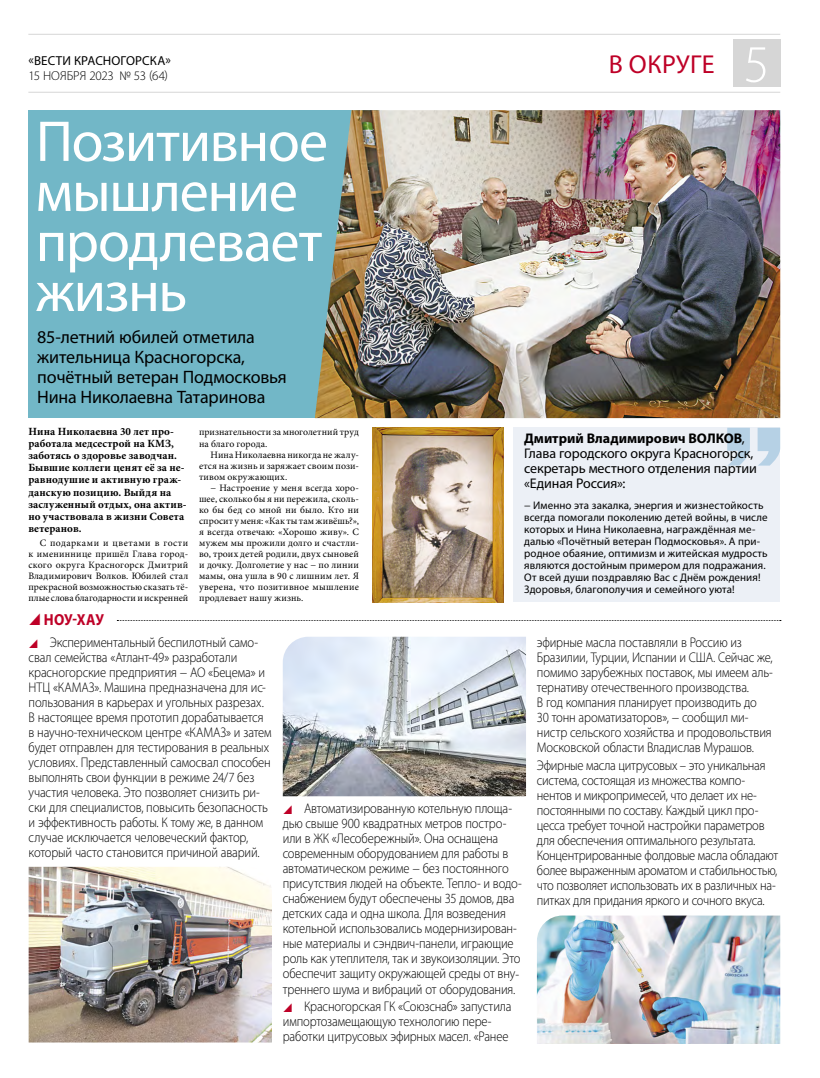
<style>
.page{position:relative;width:820px;height:1078px;background:#fff}
.page>*{position:absolute;margin:0;border:0;box-sizing:border-box;transform-origin:0 0}
.t1{font:58px/50px "Myriad Pro";letter-spacing:-.02em;color:#fff}
.t2{font:300 53px "Myriad Pro";color:#fff}
.t3{font:26px "Myriad Pro";letter-spacing:.02em;color:#be0027}
.t4{font:18px/20px "Myriad Pro";letter-spacing:-.01em;color:#000}
.t5{font:700 16px "Myriad Pro";letter-spacing:.005em;color:#be0027;scale:.9 1}
.t6{font:300 14px/15px "Myriad Pro";letter-spacing:-.015em;color:#000;scale:.9 1}
.t7{font:14px/15px "Myriad Pro";letter-spacing:-.01em;color:#000}
.t8{font:13px "Myriad Pro";letter-spacing:.01em;color:#000}
.t9{font:300 13px "Myriad Pro";letter-spacing:-.005em;color:#000}
.t10{font:11px/12px "Myriad Pro";letter-spacing:.005em;color:#000}
.t11{font:700 11px/12px "Minion Pro";letter-spacing:.015em;color:#000}
.t12{font:9.8px/11.1px "Minion Pro";letter-spacing:.01em;color:#000;text-align:justify}
.s1{font-weight:700}
</style>
<div class="page">
<hr style="left:28px;top:92px;width:752px;height:1px;background:#d6d6d6">
<hr style="left:28px;top:34px;width:752px;height:1px;background:#d6d6d6">
<div style="left:732px;top:40px;width:48px;height:47px;background:#d6d6d6"></div>
<div style="left:28px;top:110px;width:352px;height:308px;background:#72b7c7"></div>
<img style="left:315px;top:110px;width:465px;height:308px">
<div style="left:512px;top:427px;width:267px;height:175px;background:#ecf0f6"></div>
<svg style="left:727px;top:427px;width:53px;height:38px"></svg>
<img style="left:372px;top:427px;width:131px;height:175px">
<svg style="left:117px;top:620px;width:663px;height:1px"></svg>
<img style="left:29px;top:866px;width:243px;height:176px">
<img style="left:283px;top:636px;width:243px;height:160px">
<img style="left:536px;top:915px;width:244px;height:128px">
<p class="t8" style="left:29px;top:53px;width:144px">«ВЕСТИ КРАСНОГОРСКА»</p>
<p class="t9" style="left:28px;top:68px;width:141px">15 НОЯБРЯ 2023 № 53 (64)</p>
<h1 class="t1" style="left:36px;top:115px;width:293px">Позитивное мышление продлевает жизнь</h1>
<p class="t4" style="left:37px;top:327px;width:251px">85-летний юбилей отметила жительница Красногорска, почётный ветеран Подмосковья<br>Нина Николаевна Татаринова</p>
<p class="t11" style="left:28px;top:425px;width:160px">Нина Николаевна 30 лет про&shy;работала медсестрой на КМЗ, заботясь о здоровье заводчан.<br>Бывшие коллеги ценят её за не&shy;равнодушие и активную граж&shy;данскую позицию. Выйдя на заслуженный отдых, она актив&shy;но участвовала в жизни Совета ветеранов.</p>
<p class="t12" style="left:28px;top:537px;width:161px;text-indent:11px">С подарками и цветами в гости к имениннице пришёл Глава город&shy;ского округа Красногорск Дмитрий Владимирович Волков. Юбилей стал прекрасной возможностью сказать тё&shy;плые слова благодарности и искренней</p>
<p class="t5" style="left:44px;top:609px;width:68px">НОУ-ХАУ</p>
<p class="t12" style="left:199px;top:426px;width:161px">признательности за многолетний труд на благо города.</p>
<p class="t12" style="left:199px;top:449px;width:161px;text-indent:11px">Нина Николаевна никогда не жалу&shy;ется на жизнь и заряжает своим пози&shy;тивом окружающих.</p>
<p class="t12" style="left:199px;top:482px;width:161px;text-indent:11px">− Настроение у меня всегда хоро&shy;шее, сколько бы я ни пережила, сколь&shy;ко бы бед со мной ни было. Кто ни спросит у меня: «Как ты там живёшь?», я всегда отвечаю: «Хорошо живу». С мужем мы прожили долго и счастли&shy;во, троих детей родили, двух сыновей и дочку. Долголетие у нас − по линии мамы, она ушла в 90 с лишним лет. Я уверена, что позитивное мышление продлевает нашу жизнь.</p>
<h3 class="t3" style="left:608px;top:48px;width:107px">В ОКРУГЕ</h3>
<h2 class="t2" style="left:743px;top:32px;width:27px">5</h2>
<p class="t7" style="left:524px;top:430px;width:234px"><span class="s1">Дмитрий Владимирович ВОЛКОВ</span>,<br>Глава городского округа Красногорск, секретарь местного отделения партии «Единая Россия»:</p>
<p class="t10" style="left:524px;top:499px;width:245px">− Именно эта закалка, энергия и жизнестойкость всегда помогали поколению детей войны, в числе которых и Нина Николаевна, награждённая ме&shy;далью «Почётный ветеран Подмосковья». А при&shy;родное обаяние, оптимизм и житейская мудрость являются достойным примером для подражания.<br>От всей души поздравляю Вас с Днём рождения!<br>Здоровья, благополучия и семейного уюта!</p>
<p class="t6" style="left:29px;top:634px;width:271px;text-indent:21px">Экспериментальный беспилотный само&shy;свал семейства «Атлант-49» разработали красногорские предприятия − АО «Бецема» и НТЦ «КАМАЗ». Машина предназначена для ис&shy;пользования в карьерах и угольных разрезах.<br>В настоящее время прототип дорабатывается в научно-техническом центре «КАМАЗ» и затем будет отправлен для тестирования в реальных условиях. Представленный самосвал способен выполнять свои функции в режиме 24/7 без участия человека. Это позволяет снизить ри&shy;ски для специалистов, повысить безопасность и эффективность работы. К тому же, в данном случае исключается человеческий фактор, который часто становится причиной аварий.</p>
<p class="t6" style="left:283px;top:800px;width:267px;text-indent:21px">Автоматизированную котельную площа&shy;дью свыше 900 квадратных метров постро&shy;или в ЖК «Лесобережный». Она оснащена современным оборудованием для работы в автоматическом режиме − без постоянного присутствия людей на объекте. Тепло- и водо&shy;снабжением будут обеспечены 35 домов, два детских сада и одна школа. Для возведения котельной использовались модернизирован&shy;ные материалы и сэндвич-панели, играющие роль как утеплителя, так и звукоизоляции. Это обеспечит защиту окружающей среды от вну&shy;треннего шума и вибраций от оборудования.</p>
<p class="t6" style="left:283px;top:998px;width:255px;text-indent:21px">Красногорская ГК «Союзснаб» запустила импортозамещающую технологию пере&shy;работки цитрусовых эфирных масел. «Ранее</p>
<p class="t6" style="left:536px;top:634px;width:264px">эфирные масла поставляли в Россию из Бразилии, Турции, Испании и США. Сейчас же, помимо зарубежных поставок, мы имеем аль&shy;тернативу отечественного производства.<br>В год компания планирует производить до<br>30 тонн ароматизаторов», − сообщил ми&shy;нистр сельского хозяйства и продовольствия Московской области Владислав Мурашов.</p>
<p class="t6" style="left:536px;top:757px;width:269px">Эфирные масла цитрусовых – это уникальная система, состоящая из множества компо&shy;нентов и микропримесей, что делает их не&shy;постоянными по составу. Каждый цикл про&shy;цесса требует точной настройки параметров для обеспечения оптимального результата.<br>Концентрированные фолдовые масла обладают более выраженным ароматом и стабильностью, что позволяет использовать их в различных на&shy;питках для придания яркого и сочного вкуса.</p>
</div>
